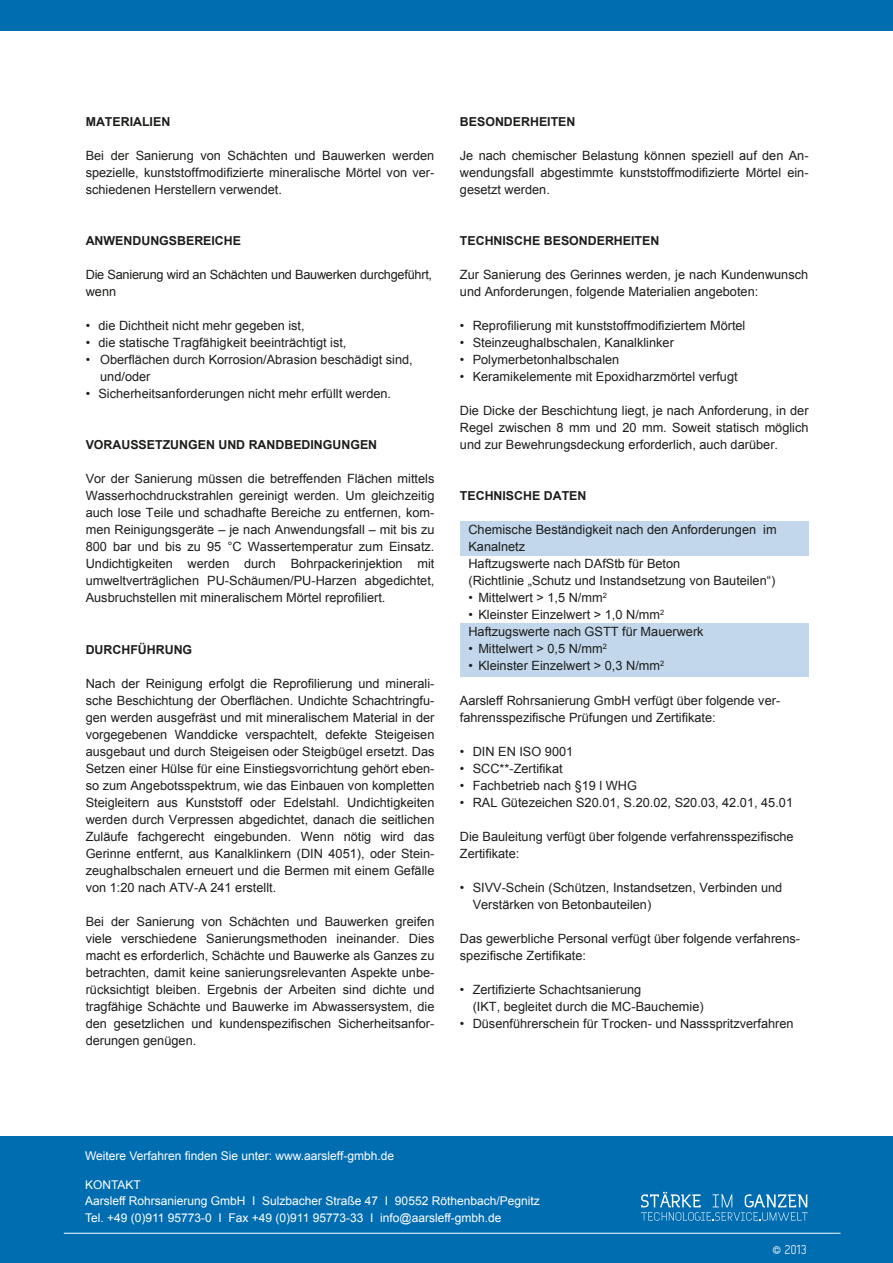
<style>
.page{position:relative;width:893px;height:1263px;background:#fff}
.page>*{position:absolute;margin:0;border:0;box-sizing:border-box;transform-origin:0 0}
.t1{font:12.75px/17px "Arial";color:#1d1d1b}
.t2{font:12.75px/17px "Arial";letter-spacing:-.02em;color:#1d1d1b}
.t3{font:700 12.3px "Arial";color:#1d1d1b}
.t4{font:12px/16.5px "Arial";color:#fff}
.t5{font:12px "B Ruston.";color:#fff}
.t6{font:11.25px "Helvetica Neue LT";color:#fff}
</style>
<div class="page">
<div style="left:0;top:1136px;width:893px;height:127px;background:#006db1"></div>
<div style="left:0;top:0;width:893px;height:30px;background:#006db1"></div>
<hr style="left:64px;top:1233px;width:776px;height:1px;background:#fff">
<svg style="left:641px;top:1192px;width:167px;height:28px"></svg>
<div style="left:460px;top:522px;width:349px;height:34px;background:#c2d7ec"></div>
<div style="left:460px;top:623px;width:349px;height:53px;background:#c2d7ec"></div>
<p class="t3" style="left:86px;top:114px;width:86px">MATERIALIEN</p>
<p class="t1" style="left:86px;top:147px;width:350px;text-align:justify">Bei der Sanierung von Schächten und Bauwerken werden spezielle, kunststoffmodifizierte mineralische Mörtel von ver&shy;schiedenen Herstellern verwendet.</p>
<p class="t3" style="left:86px;top:233px;width:157px">ANWENDUNGSBEREICHE</p>
<p class="t2" style="left:86px;top:266px;width:348px">Die Sanierung wird an Schächten und Bauwerken durchgeführt, wenn</p>
<p class="t1" style="left:86px;top:317px;width:220px">• die Dichtheit nicht mehr gegeben ist,</p>
<p class="t1" style="left:86px;top:334px;width:262px">• die statische Tragfähigkeit beeinträchtigt ist,</p>
<p class="t1" style="left:100px;top:352px;width:314px;line-height:16.2px;text-indent:-15px">• Oberflächen durch Korrosion/Abrasion beschädigt sind, und/oder</p>
<p class="t1" style="left:86px;top:385px;width:307px">• Sicherheitsanforderungen nicht mehr erfüllt werden.</p>
<p class="t3" style="left:86px;top:437px;width:293px">VORAUSSETZUNGEN UND RANDBEDINGUNGEN</p>
<p class="t1" style="left:86px;top:471px;width:350px;text-align:justify">Vor der Sanierung müssen die betreffenden Flächen mittels Wasserhochdruckstrahlen gereinigt werden. Um gleichzeitig auch lose Teile und schadhafte Bereiche zu entfernen, kom&shy;men Reinigungsgeräte – je nach Anwendungsfall – mit bis zu 800 bar und bis zu 95 °C Wassertemperatur zum Einsatz.<br>Undichtigkeiten werden durch Bohrpackerinjektion mit umweltverträglichen PU-Schäumen/PU-Harzen abgedichtet, Ausbruchstellen mit mineralischem Mörtel reprofiliert.</p>
<p class="t3" style="left:86px;top:641px;width:108px">DURCHFÜHRUNG</p>
<p class="t1" style="left:86px;top:675px;width:350px;text-align:justify">Nach der Reinigung erfolgt die Reprofilierung und minerali&shy;sche Beschichtung der Oberflächen. Undichte Schachtringfu&shy;gen werden ausgefräst und mit mineralischem Material in der vorgegebenen Wanddicke verspachtelt, defekte Steigeisen ausgebaut und durch Steigeisen oder Steigbügel ersetzt. Das Setzen einer Hülse für eine Einstiegsvorrichtung gehört eben&shy;so zum Angebotsspektrum, wie das Einbauen von kompletten Steigleitern aus Kunststoff oder Edelstahl. Undichtigkeiten werden durch Verpressen abgedichtet, danach die seitlichen Zuläufe fachgerecht eingebunden. Wenn nötig wird das Gerinne entfernt, aus Kanalklinkern (DIN 4051), oder Stein&shy;zeughalbschalen erneuert und die Bermen mit einem Gefälle von 1:20 nach ATV-A 241 erstellt.</p>
<p class="t1" style="left:86px;top:913px;width:350px;text-align:justify">Bei der Sanierung von Schächten und Bauwerken greifen viele verschiedene Sanierungsmethoden ineinander. Dies macht es erforderlich, Schächte und Bauwerke als Ganzes zu betrachten, damit keine sanierungsrelevanten Aspekte unbe&shy;rücksichtigt bleiben. Ergebnis der Arbeiten sind dichte und tragfähige Schächte und Bauwerke im Abwassersystem, die den gesetzlichen und kundenspezifischen Sicherheitsanfor&shy;derungen genügen.</p>
<p class="t3" style="left:460px;top:114px;width:117px">BESONDERHEITEN</p>
<p class="t1" style="left:460px;top:147px;width:350px;text-align:justify">Je nach chemischer Belastung können speziell auf den An&shy;wendungsfall abgestimmte kunststoffmodifizierte Mörtel ein&shy;gesetzt werden.</p>
<p class="t3" style="left:460px;top:233px;width:201px">TECHNISCHE BESONDERHEITEN</p>
<p class="t1" style="left:460px;top:266px;width:350px">Zur Sanierung des Gerinnes werden, je nach Kundenwunsch und Anforderungen, folgende Materialien angeboten:</p>
<p class="t1" style="left:460px;top:317px;width:287px">• Reprofilierung mit kunststoffmodifiziertem Mörtel</p>
<p class="t1" style="left:460px;top:334px;width:216px">• Steinzeughalbschalen, Kanalklinker</p>
<p class="t1" style="left:460px;top:351px;width:161px">• Polymerbetonhalbschalen</p>
<p class="t1" style="left:460px;top:368px;width:279px">• Keramikelemente mit Epoxidharzmörtel verfugt</p>
<p class="t1" style="left:460px;top:402px;width:350px;text-align:justify">Die Dicke der Beschichtung liegt, je nach Anforderung, in der Regel zwischen 8 mm und 20 mm. Soweit statisch möglich und zur Bewehrungsdeckung erforderlich, auch darüber.</p>
<p class="t3" style="left:460px;top:488px;width:128px">TECHNISCHE DATEN</p>
<p class="t1" style="left:468px;top:522px;width:310px">Chemische Beständigkeit nach den Anforderungen im Kanalnetz<br>Haftzugswerte nach DAfStb für Beton<br>(Richtlinie „Schutz und Instandsetzung von Bauteilen“)</p>
<p class="t1" style="left:468px;top:590px;width:140px">• Mittelwert &gt; 1,5 N/mm<sup>2</sup></p>
<p class="t1" style="left:468px;top:607px;width:237px">• Kleinster Einzelwert &gt; 1,0 N/mm<sup>2<br></sup>Haftzugswerte nach GSTT für Mauerwerk</p>
<p class="t1" style="left:468px;top:641px;width:140px">• Mittelwert &gt; 0,5 N/mm<sup>2</sup></p>
<p class="t1" style="left:468px;top:658px;width:197px">• Kleinster Einzelwert &gt; 0,3 N/mm<sup>2</sup></p>
<p class="t1" style="left:460px;top:692px;width:322px">Aarsleff Rohrsanierung GmbH verfügt über folgende ver&shy;fahrensspezifische Prüfungen und Zertifikate:</p>
<p class="t1" style="left:460px;top:743px;width:115px">• DIN EN ISO 9001</p>
<p class="t1" style="left:460px;top:760px;width:104px">• SCC**-Zertifikat</p>
<p class="t1" style="left:460px;top:777px;width:179px">• Fachbetrieb nach §19 l WHG</p>
<p class="t1" style="left:460px;top:794px;width:335px">• RAL Gütezeichen S20.01, S.20.02, S20.03, 42.01, 45.01</p>
<p class="t1" style="left:460px;top:828px;width:335px">Die Bauleitung verfügt über folgende verfahrensspezifische<br>Zertifikate:</p>
<p class="t1" style="left:473px;top:879px;width:311px;text-indent:-13px">• SIVV-Schein (Schützen, Instandsetzen, Verbinden und<br>Verstärken von Betonbauteilen)</p>
<p class="t1" style="left:460px;top:930px;width:342px">Das gewerbliche Personal verfügt über folgende verfahrens&shy;spezifische Zertifikate:</p>
<p class="t1" style="left:473px;top:981px;width:232px;text-indent:-13px">• Zertifizierte Schachtsanierung<br>(IKT, begleitet durch die MC-Bauchemie)</p>
<p class="t1" style="left:460px;top:1015px;width:335px">• Düsenführerschein für Trocken- und Nassspritzverfahren</p>
<p class="t4" style="left:85px;top:1147px;width:311px">Weitere Verfahren finden Sie unter: www.aarsleff-gmbh.de</p>
<p class="t4" style="left:85px;top:1176px;width:456px">KONTAKT<br>Aarsleff Rohrsanierung GmbH I Sulzbacher Straße 47 I 90552 Röthenbach/Pegnitz<br>Tel. +49 (0)911 95773-0 I Fax +49 (0)911 95773-33 I info@aarsleff-gmbh.de</p>
<p class="t5" style="left:773px;top:1240px;width:35px">© 2013</p>
<p class="t6" style="left:771px;top:1242px;width:39px">© 2010</p>
</div>
